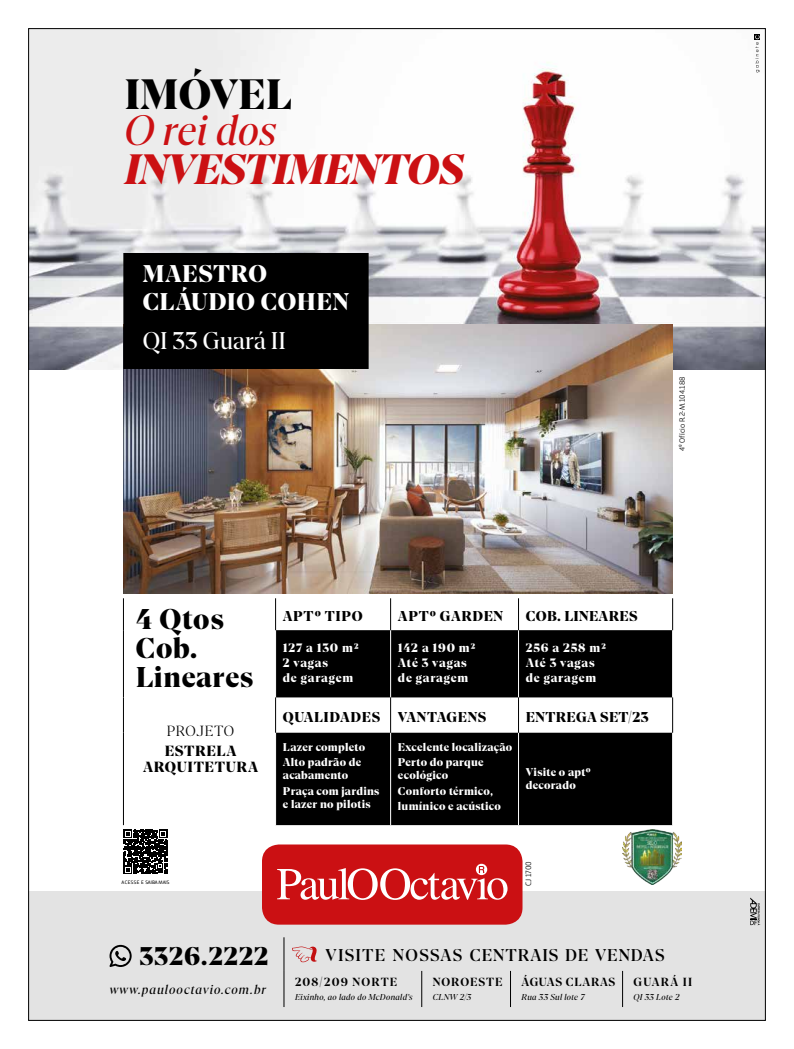
<style>
.page{position:relative;width:794px;height:1049px;background:#fff}
.page>*{position:absolute;margin:0;border:0;box-sizing:border-box;transform-origin:0 0}
.t1{font:italic 900 42.4px "At Gambit";letter-spacing:-.02em;color:#cb1013}
.t2{font:italic 42.4px "At Gambit";color:#cb1013}
.t3{font:900 42.4px "At Gambit";color:#000}
.t4{font:900 28.5px/28.9px "At Gambit";letter-spacing:.02em;color:#000}
.t5{font:900 25.5px "At Gambit";letter-spacing:.03em;color:#000}
.t6{font:900 24.2px/27.4px "At Gambit";letter-spacing:.02em;color:#fff}
.t7{font:24.2px "At Gambit";color:#fff}
.t8{font:600 17px "At Gambit";letter-spacing:.06em;color:#000}
.t9{font:900 14.7px/15.5px "At Gambit";letter-spacing:.04em;color:#000;text-align:center}
.t10{font:300 14.7px "At Gambit";letter-spacing:.04em;color:#000}
.t11{font:900 14.2px "At Gambit";letter-spacing:.04em;color:#000}
.t12{font:900 14.2px "At Gambit";letter-spacing:.02em;color:#000}
.t13{font:italic 13px "At Gambit";letter-spacing:.075em;color:#000}
.t14{font:900 12.2px/15.2px "At Gambit";letter-spacing:.06em;color:#fff}
.t15{font:700 11.8px "At Gambit";letter-spacing:.08em;color:#000}
.t16{font:700 11.8px "At Gambit";letter-spacing:.1em;color:#000}
.t17{font:700 11.8px "At Gambit";letter-spacing:.06em;color:#000}
.t18{font:900 11.2px/15.2px "At Gambit";letter-spacing:.02em;color:#fff}
.t19{font:italic 8.6px "At Gambit";letter-spacing:.03em;color:#000}
.t20{font:300 8.2px "Bronkoh";letter-spacing:-.015em;color:#000}
.t21{font:300 8px "Bronkoh";letter-spacing:.01em;color:#000}
.t22{font:5.2px "Bronkoh";letter-spacing:-.005em;color:#000}
</style>
<div class="page">
<svg style="left:276px;top:630px;width:396px;height:195px;fill:#000"></svg>
<hr style="left:390px;top:630px;width:1px;height:67px;background:#fff">
<hr style="left:518px;top:630px;width:1px;height:67px;background:#fff">
<hr style="left:390px;top:733px;width:1px;height:92px;background:#fff">
<hr style="left:518px;top:733px;width:1px;height:92px;background:#fff">
<hr style="left:123px;top:598px;width:1px;height:32px;background:#000">
<hr style="left:275px;top:598px;width:1px;height:32px;background:#000">
<hr style="left:123px;top:630px;width:1px;height:67px;background:#000">
<hr style="left:123px;top:697px;width:1px;height:36px;background:#000">
<hr style="left:275px;top:697px;width:1px;height:36px;background:#000">
<hr style="left:123px;top:733px;width:1px;height:92px;background:#000">
<hr style="left:390px;top:598px;width:1px;height:32px;background:#000">
<hr style="left:518px;top:598px;width:1px;height:32px;background:#000">
<hr style="left:672px;top:598px;width:1px;height:32px;background:#000">
<hr style="left:390px;top:697px;width:1px;height:36px;background:#000">
<hr style="left:518px;top:697px;width:1px;height:36px;background:#000">
<hr style="left:672px;top:697px;width:1px;height:36px;background:#000">
<img style="left:30px;top:30px;width:733px;height:340px">
<img style="left:123px;top:325px;width:550px;height:269px">
<div style="left:123px;top:253px;width:246px;height:116px;background:#000"></div>
<svg style="left:123px;top:829px;width:45px;height:45px"></svg>
<div style="left:28px;top:891px;width:737px;height:129px;background:#e3e3e3"></div>
<hr style="left:284px;top:937px;width:1px;height:34px;background:#000">
<hr style="left:284px;top:971px;width:1px;height:36px;background:#000">
<hr style="left:421px;top:971px;width:1px;height:36px;background:#000">
<hr style="left:510px;top:971px;width:1px;height:36px;background:#000">
<hr style="left:622px;top:971px;width:1px;height:36px;background:#000">
<svg style="left:109px;top:945px;width:23px;height:22px"></svg>
<svg style="left:750px;top:897px;width:10px;height:28px"></svg>
<div style="left:262px;top:844px;width:260px;height:80px;background:#cb1013;border-radius:17px"></div>
<svg style="left:277px;top:864px;width:230px;height:36px"></svg>
<svg style="left:292px;top:946px;width:25px;height:16px"></svg>
<img style="left:622px;top:830px;width:59px;height:55px">
<svg style="left:755px;top:35px;width:5px;height:37px"></svg>
<h1 class="t3" style="left:124px;top:67px;width:169px">IMÓVEL</h1>
<h1 class="t2" style="left:124px;top:105px;width:153px">O rei dos</h1>
<h1 class="t1" style="left:124px;top:143px;width:341px">INVESTIMENTOS</h1>
<h3 class="t6" style="left:143px;top:260px;width:208px">MAESTRO<br>CLÁUDIO COHEN</h3>
<h3 class="t7" style="left:143px;top:326px;width:145px">QI 33 Guará II</h3>
<p class="t21" style="left:678px;top:451px;width:76px;rotate:-90deg">4º Ofício R.2-M.104.188</p>
<h2 class="t4" style="left:136px;top:605px;width:119px">4 Qtos<br>Cob.<br>Lineares</h2>
<p class="t11" style="left:283px;top:607px;width:81px">APTº TIPO</p>
<p class="t11" style="left:398px;top:607px;width:107px">APTº GARDEN</p>
<p class="t12" style="left:526px;top:607px;width:113px">COB. LINEARES</p>
<p class="t14" style="left:283px;top:640px;width:78px">127 a 130 m2<br>2 vagas<br>de garagem</p>
<p class="t14" style="left:398px;top:640px;width:79px">142 a 190 m2<br>Até 3 vagas de garagem</p>
<p class="t14" style="left:526px;top:640px;width:82px">256 a 258 m2<br>Até 3 vagas de garagem</p>
<p class="t11" style="left:283px;top:707px;width:99px">QUALIDADES</p>
<p class="t11" style="left:398px;top:707px;width:90px">VANTAGENS</p>
<p class="t12" style="left:526px;top:707px;width:124px">ENTREGA SET/23</p>
<p class="t18" style="left:283px;top:739px;width:84px">Lazer completo<br>Alto padrão de</p>
<p class="t18" style="left:283px;top:768px;width:98px">acabamento<br>Praça com jardins</p>
<p class="t18" style="left:283px;top:796px;width:89px">e lazer no pilotis</p>
<h3 class="t10" style="left:167px;top:722px;width:69px">PROJETO</h3>
<h3 class="t9" style="left:143px;top:743px;width:117px">ESTRELA<br>ARQUITETURA</h3>
<p class="t18" style="left:398px;top:739px;width:116px">Excelente localização<br>Perto do parque</p>
<p class="t18" style="left:398px;top:768px;width:105px">ecológico<br>Conforto térmico, lumínico e acústico</p>
<p class="t18" style="left:526px;top:765px;width:66px;line-height:13.4px">Visite o aptº decorado</p>
<p class="t22" style="left:122px;top:879px;width:49px">ACESSE E SAIBA MAIS</p>
<p class="t20" style="left:524px;top:886px;width:26px;rotate:-90deg">CJ 1700</p>
<h3 class="t5" style="left:139px;top:940px;width:131px">3326.2222</h3>
<h3 class="t8" style="left:326px;top:944px;width:340px">VISITE NOSSAS CENTRAIS DE VENDAS</h3>
<p class="t13" style="left:110px;top:981px;width:158px">www.paulooctavio.com.br</p>
<p class="t17" style="left:521px;top:974px;width:95px">ÁGUAS CLARAS</p>
<p class="t19" style="left:521px;top:992px;width:64px">Rua 33 Sul lote 7</p>
<p class="t15" style="left:633px;top:974px;width:60px">GUARÁ II</p>
<p class="t19" style="left:633px;top:992px;width:47px">QI 33 Lote 2</p>
<p class="t16" style="left:295px;top:974px;width:104px">208/209 NORTE</p>
<p class="t19" style="left:295px;top:992px;width:119px">Eixinho, ao lado do McDonald’s</p>
<p class="t15" style="left:433px;top:974px;width:71px">NOROESTE</p>
<p class="t19" style="left:433px;top:992px;width:40px">CLNW 2/3</p>
</div>
